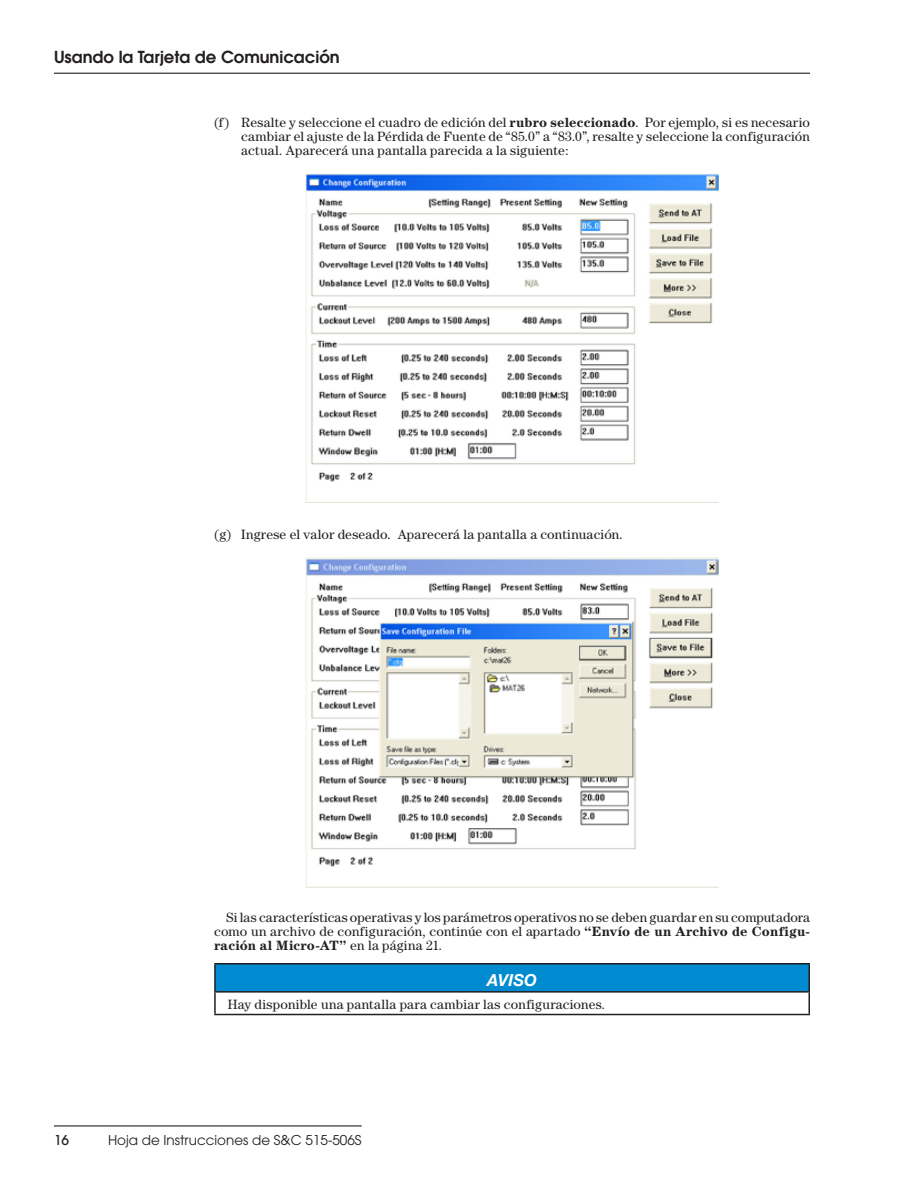
<style>
.page{position:relative;width:918px;height:1188px;background:#fff}
.page>*{position:absolute;margin:0;border:0;box-sizing:border-box;transform-origin:0 0}
.t1{font:600 16.5px "Avant Garde";color:#231f20}
.Hel-Oblique-11{font:italic 700 16.5px "Helvetica Neue";letter-spacing:.01em;color:#fff}
.Hel-Oblique-11-2{font:13.5px/14px "Century";letter-spacing:.015em;color:#231f20;text-align:justify}
.t2{font:13.5px "Avant Garde";color:#231f20}
.t3{font:500 13.5px "Avant Garde";color:#231f20}
.s1{font-weight:700}
</style>
<div class="page">
<hr style="left:54px;top:1125px;width:308px;height:1px;background:#231f20">
<hr style="left:54px;top:73px;width:756px;height:1px;background:#231f20">
<div style="left:215px;top:964px;width:594px;height:28px;background:#008acf"></div>
<hr style="left:214px;top:963px;width:596px;height:2px;background:#231f20">
<hr style="left:214px;top:965px;width:2px;height:26px;background:#231f20">
<hr style="left:808px;top:965px;width:2px;height:26px;background:#231f20">
<hr style="left:214px;top:991px;width:596px;height:2px;background:#231f20">
<hr style="left:214px;top:993px;width:2px;height:21px;background:#231f20">
<hr style="left:808px;top:993px;width:2px;height:21px;background:#231f20">
<hr style="left:214px;top:1014px;width:596px;height:1px;background:#231f20">
<img style="left:306px;top:174px;width:412px;height:328px">
<img style="left:306px;top:558px;width:412px;height:330px">
<p class="t1" style="left:54px;top:46px;width:287px">Usando la Tarjeta de Comunicación</p>
<p class="Hel-Oblique-11-2" style="left:241px;top:115px;width:570px;text-indent:-27px">(f) Resalte y seleccione el cuadro de edición del <span class="s1">rubro seleccionado</span>. Por ejemplo, si es necesario cambiar el ajuste de la Pérdida de Fuente de “85.0” a “83.0”, resalte y seleccione la configuración actual. Aparecerá una pantalla parecida a la siguiente:</p>
<p class="Hel-Oblique-11-2" style="left:214px;top:527px;width:410px">(g) Ingrese el valor deseado. Aparecerá la pantalla a continuación.</p>
<p class="Hel-Oblique-11-2" style="left:214px;top:910px;width:597px;text-indent:12px">Si las características operativas y los parámetros operativos no se deben guardar en su computadora como un archivo de configuración, continúe con el apartado <span class="s1">“Envío de un Archivo de Configu&shy;ración al Micro-AT”</span> en la página 21.</p>
<p class="Hel-Oblique-11" style="left:487px;top:967px;width:51px">AVISO</p>
<p class="Hel-Oblique-11-2" style="left:228px;top:997px;width:379px">Hay disponible una pantalla para cambiar las configuraciones.</p>
<p class="t3" style="left:54px;top:1131px;width:16px">16</p>
<p class="t2" style="left:108px;top:1132px;width:255px">Hoja de Instrucciones de S&amp;C 515-506S</p>
</div>
